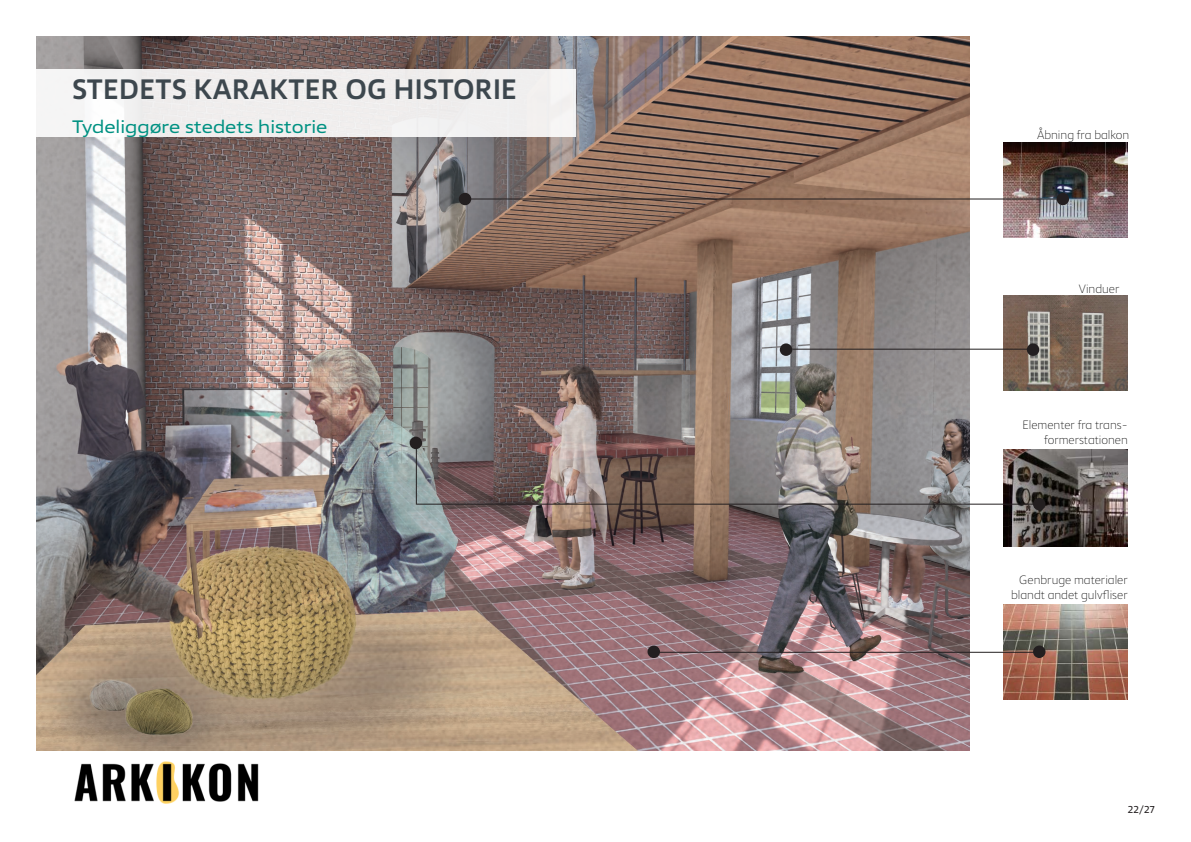
<style>
.page{position:relative;width:1191px;height:842px;background:#fff}
.page>*{position:absolute;margin:0;border:0;box-sizing:border-box;transform-origin:0 0}
.Overskrift{font:500 28px "Vast";letter-spacing:.01em;color:#3d474e}
.Lille_overskirft{font:18px "Vast L";color:#009182}
.Billedtekst{font:200 12px/14.4px "Vast";color:#000001;text-align:right}
.t1{font:10px "Vast";color:#231f20}
</style>
<div class="page">
<img style="left:36px;top:36px;width:933px;height:714px">
<div style="left:36px;top:69px;width:539px;height:68px;background:#f1efee"></div>
<img style="left:1003px;top:604px;width:124px;height:95px">
<img style="left:1003px;top:143px;width:124px;height:95px">
<img style="left:1003px;top:449px;width:124px;height:97px">
<img style="left:1003px;top:296px;width:124px;height:95px">
<img style="left:74px;top:761px;width:185px;height:43px">
<hr style="left:465px;top:198px;width:595px;height:1px;background:#231f20">
<hr style="left:792px;top:349px;width:243px;height:1px;background:#231f20">
<hr style="left:660px;top:652px;width:375px;height:1px;background:#231f20">
<hr style="left:416px;top:442px;width:1px;height:63px;background:#231f20">
<hr style="left:417px;top:504px;width:620px;height:1px;background:#231f20">
<div style="left:1056px;top:193px;width:13px;height:12px;background:#231f20;border-radius:50%"></div>
<div style="left:459px;top:193px;width:12px;height:12px;background:#231f20;border-radius:50%"></div>
<div style="left:1033px;top:498px;width:12px;height:12px;background:#231f20;border-radius:50%"></div>
<div style="left:1033px;top:645px;width:12px;height:13px;background:#231f20;border-radius:50%"></div>
<div style="left:647px;top:645px;width:13px;height:13px;background:#231f20;border-radius:50%"></div>
<div style="left:1026px;top:343px;width:13px;height:13px;background:#231f20;border-radius:50%"></div>
<div style="left:780px;top:343px;width:12px;height:13px;background:#231f20;border-radius:50%"></div>
<div style="left:409px;top:437px;width:13px;height:12px;background:#231f20;border-radius:50%"></div>
<p class="Overskrift" style="left:72px;top:71px;width:446px">STEDETS KARAKTER OG HISTORIE</p>
<p class="Lille_overskirft" style="left:72px;top:115px;width:257px">Tydeliggøre stedets historie</p>
<p class="Billedtekst" style="left:1037px;top:128px;width:94px">Åbning fra balkon</p>
<p class="Billedtekst" style="left:1078px;top:281px;width:42px">Vinduer</p>
<p class="Billedtekst" style="left:1022px;top:418px;width:107px">Elementer fra trans&shy;formerstationen</p>
<p class="Billedtekst" style="left:1011px;top:573px;width:118px">Genbruge materialer blandt andet gulvfliser</p>
<p class="t1" style="left:1128px;top:803px;width:28px">22/27</p>
</div>
